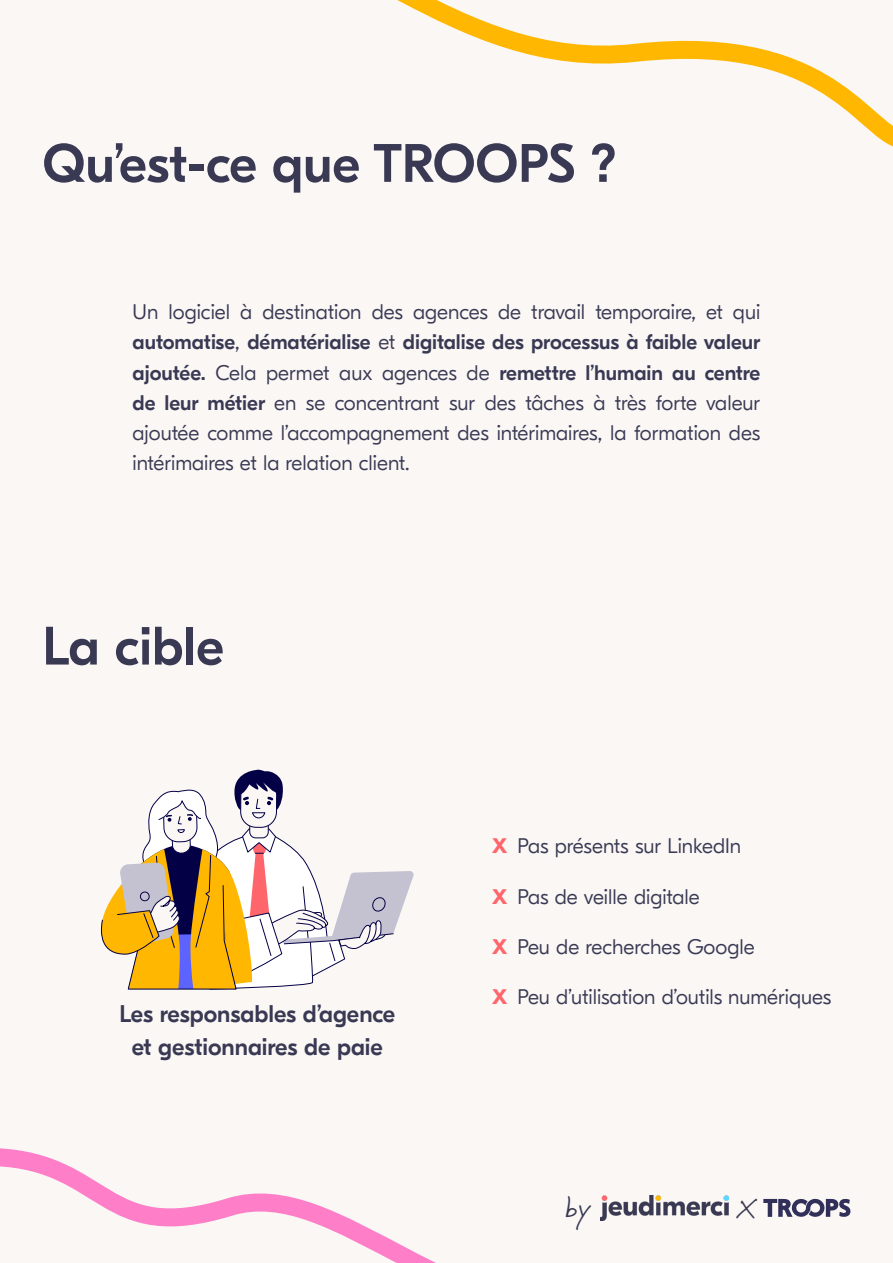
<style>
.page{position:relative;width:893px;height:1263px;background:#faf7f5}
.page>*{position:absolute;margin:0;border:0;box-sizing:border-box;transform-origin:0 0}
.t1{font:500 54px "GT Eesti Display";color:#393953}
.t2{font:30px "Jeff Script";color:#393953}
.t3{font:500 24px/32.4px "GT Eesti Display";color:#393953;text-align:center}
.t4{font:300 21px/30px "GT Eesti Display";color:#393953;text-align:justify}
.s1{font-weight:500}
.s2{font-weight:700;color:#ff666b}
</style>
<div class="page">
<svg style="left:101px;top:770px;width:313px;height:220px"></svg>
<svg style="left:0;top:1148px;width:851px;height:115px"></svg>
<svg style="left:397px;top:0;width:496px;height:147px"></svg>
<h1 class="t1" style="left:43px;top:134px;width:576px">Qu’est-ce que TROOPS ?</h1>
<p class="t4" style="left:133px;top:298px;width:629px">Un logiciel à destination des agences de travail temporaire, et qui <span class="s1">automatise</span>, <span class="s1">dématérialise</span> et <span class="s1">digitalise des processus à faible valeur ajoutée.</span> Cela permet aux agences de <span class="s1">remettre l’humain au centre de leur métier</span> en se concentrant sur des tâches à très forte valeur ajoutée comme l’accompagnement des intérimaires, la formation des intérimaires et la relation client.</p>
<h1 class="t1" style="left:43px;top:617px;width:183px">La cible</h1>
<p class="t3" style="left:119px;top:998px;width:277px">Les responsables d’agence et gestionnaires de paie</p>
<p class="t4" style="left:492px;top:831px;width:250px"><span class="s2">X</span> Pas présents sur LinkedIn</p>
<p class="t4" style="left:492px;top:882px;width:209px"><span class="s2">X</span> Pas de veille digitale</p>
<p class="t4" style="left:492px;top:932px;width:264px"><span class="s2">X</span> Peu de recherches Google</p>
<p class="t4" style="left:492px;top:983px;width:341px"><span class="s2">X</span> Peu d’utilisation d’outils numériques</p>
<h2 class="t2" style="left:566px;top:1185px;width:25px">by</h2>
<h2 class="t2" style="left:737px;top:1185px;width:20px">X</h2>
</div>
